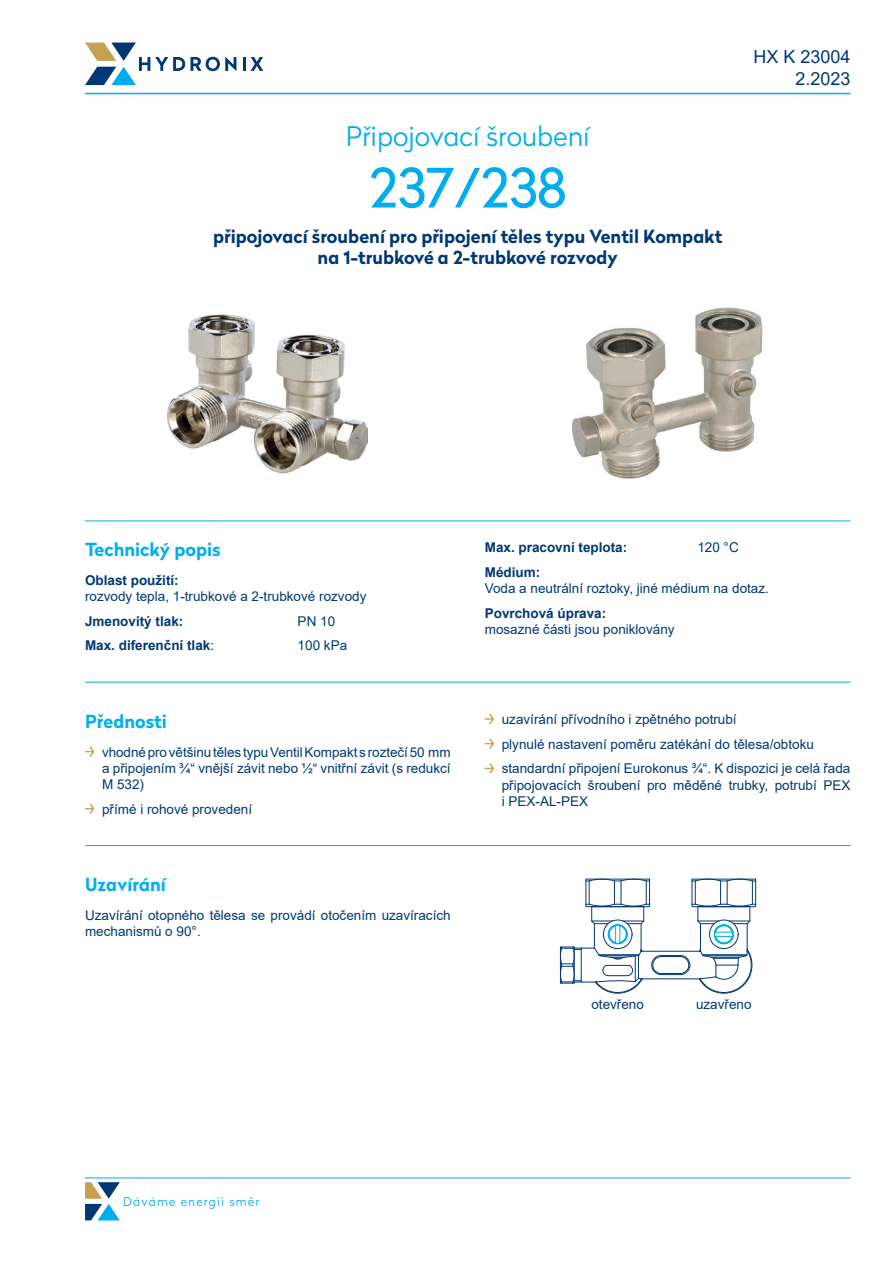
<style>
.page{position:relative;width:893px;height:1263px;background:#fff}
.page>*{position:absolute;margin:0;border:0;box-sizing:border-box;transform-origin:0 0}
.t1{font:54px "Radikal";color:#00aeef}
.t2{font:300 27px "Radikal";color:#00aeef}
.t3{font:700 18px/21.6px "Radikal";color:#013874;text-align:center}
.t4{font:700 18px "Radikal";color:#00aeef}
.t5{font:18px/21.6px "Arial";color:#013874;text-align:right}
.t6{font:13.5px/16.2px "Arial";color:#013874}
.t7{font:700 13.5px "Arial";color:#013874}
.t8{font:300 12px "Radikal";letter-spacing:.1em;color:#00aeef}
.s1{font-weight:400}
</style>
<div class="page">
<svg style="left:85px;top:43px;width:151px;height:42px"></svg>
<svg style="left:243px;top:57px;width:20px;height:14px"></svg>
<hr style="left:85px;top:93px;width:765px;height:1px;background:#00aeef">
<hr style="left:85px;top:1177px;width:765px;height:1px;background:#00aeef">
<svg style="left:85px;top:1182px;width:35px;height:38px"></svg>
<hr style="left:85px;top:520px;width:765px;height:1px;background:#00aeef">
<hr style="left:85px;top:682px;width:765px;height:1px;background:#00aeef">
<svg style="left:85px;top:747px;width:9px;height:9px"></svg>
<svg style="left:85px;top:804px;width:9px;height:10px"></svg>
<svg style="left:485px;top:714px;width:9px;height:10px"></svg>
<svg style="left:485px;top:739px;width:9px;height:10px"></svg>
<svg style="left:485px;top:763px;width:9px;height:10px"></svg>
<hr style="left:85px;top:845px;width:765px;height:1px;background:#00aeef">
<img style="left:572px;top:307px;width:191px;height:172px">
<svg style="left:560px;top:879px;width:197px;height:114px"></svg>
<img style="left:168px;top:314px;width:200px;height:160px">
<h2 class="t2" style="left:346px;top:117px;width:245px">Připojovací šroubení</h2>
<h1 class="t1" style="left:369px;top:149px;width:200px">237/238</h1>
<h3 class="t3" style="left:213px;top:225px;width:511px">připojovací šroubení pro připojení těles typu Ventil Kompakt na 1-trubkové a 2-trubkové rozvody</h3>
<h3 class="t5" style="left:753px;top:46px;width:99px">HX K 23004<br>2.2023</h3>
<h3 class="t4" style="left:85px;top:536px;width:137px">Technický popis</h3>
<p class="t7" style="left:85px;top:570px;width:95px">Oblast použití:</p>
<p class="t6" style="left:85px;top:588px;width:283px">rozvody tepla, 1-trubkové a 2-trubkové rozvody</p>
<p class="t7" style="left:85px;top:611px;width:100px">Jmenovitý tlak:</p>
<p class="t6" style="left:298px;top:613px;width:39px">PN 10</p>
<p class="t7" style="left:85px;top:636px;width:131px">Max. diferenční tlak<span class="s1">:</span></p>
<p class="t6" style="left:298px;top:637px;width:51px">100 kPa</p>
<h3 class="t4" style="left:85px;top:708px;width:83px">Přednosti</h3>
<p class="t6" style="left:102px;top:744px;width:350px;text-align:justify">vhodné pro většinu těles typu Ventil Kompakt s roztečí 50 mm a připojením ¾“ vnější závit nebo ½“ vnitřní závit (s redukcí M 532)</p>
<p class="t6" style="left:102px;top:801px;width:152px">přímé i rohové provedení</p>
<h3 class="t4" style="left:85px;top:871px;width:82px">Uzavírání</h3>
<p class="t6" style="left:85px;top:907px;width:367px">Uzavírání otopného tělesa se provádí otočením uzavíracích mechanismů o 90°.</p>
<p class="t7" style="left:485px;top:538px;width:144px">Max. pracovní teplota:</p>
<p class="t6" style="left:697px;top:539px;width:43px">120 °C</p>
<p class="t7" style="left:485px;top:562px;width:57px">Médium:</p>
<p class="t6" style="left:485px;top:580px;width:286px">Voda a neutrální roztoky, jiné médium na dotaz.</p>
<p class="t7" style="left:485px;top:603px;width:123px">Povrchová úprava:</p>
<p class="t6" style="left:485px;top:621px;width:191px">mosazné části jsou poniklovány</p>
<p class="t6" style="left:502px;top:707px;width:350px;line-height:24.8px">uzavírání přívodního i zpětného potrubí<br>plynulé nastavení poměru zatékání do tělesa/obtoku standardní připojení Eurokonus ¾“. K dispozici je celá řada</p>
<p class="t6" style="left:502px;top:776px;width:350px">připojovacích šroubení pro měděné trubky, potrubí PEX i PEX-AL-PEX</p>
<p class="t6" style="left:591px;top:996px;width:54px">otevřeno</p>
<p class="t6" style="left:696px;top:996px;width:57px">uzavřeno</p>
<p class="t8" style="left:123px;top:1193px;width:138px">Dáváme energii směr</p>
</div>
